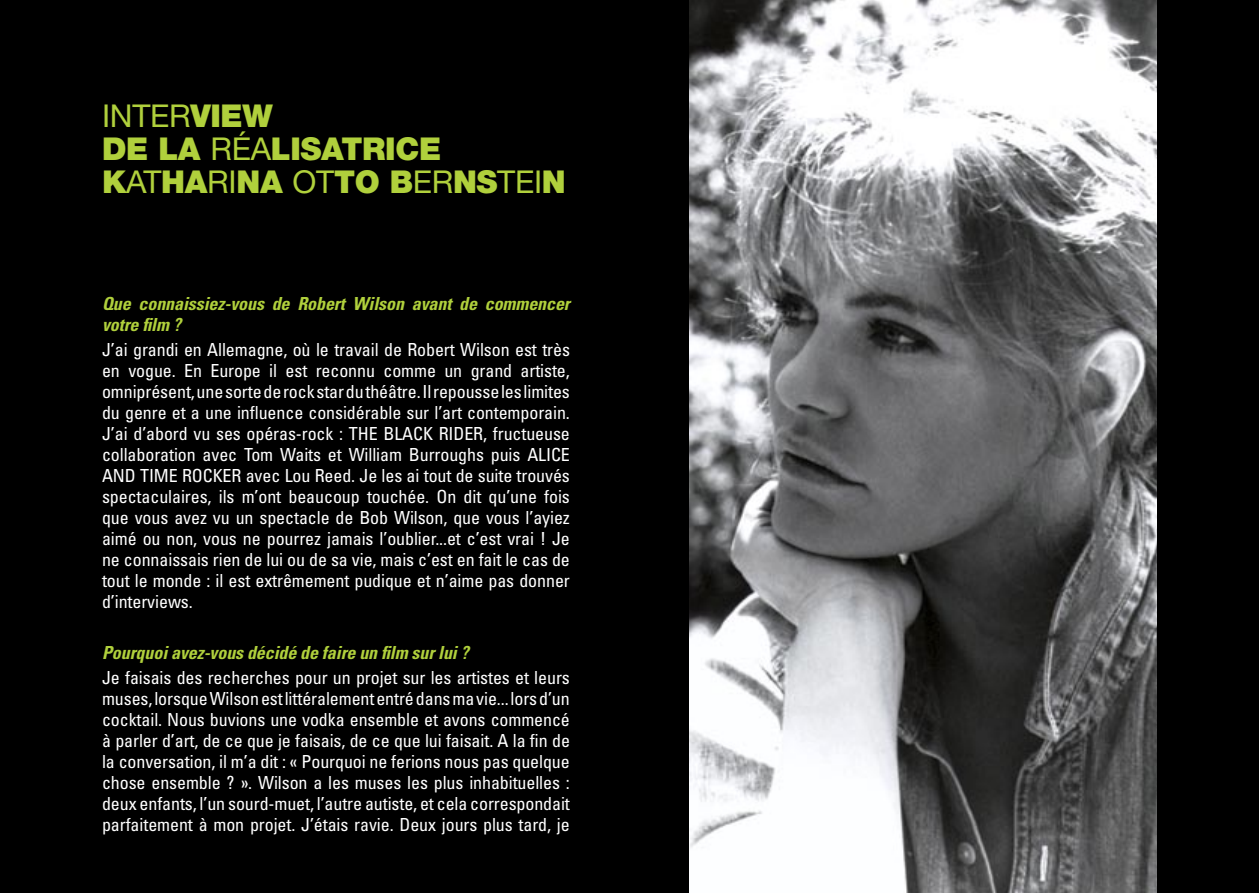
<style>
.page{position:relative;width:1259px;height:893px;background:#000}
.page>*{position:absolute;margin:0;border:0;box-sizing:border-box;transform-origin:0 0}
.t1{font:900 31.5px "Helvetica Neue";letter-spacing:-.01em;color:#b0d03c}
.t2{font:31.5px "Helvetica Neue";letter-spacing:-.01em;color:#b0d03c}
.t3{font:condensed 18px/21px "Univers";letter-spacing:-.005em;color:#fff;text-align:justify}
.t4{font:italic 700 condensed 18px/21px "Univers";letter-spacing:-.005em;color:#b0d03c}
.s1{font-weight:900}
.s2{font-weight:400}
</style>
<div class="page">
<img style="left:689px;top:0;width:468px;height:893px">
<p class="t2" style="left:102px;top:97px;width:172px">INTER<span class="s1">VIEW</span></p>
<p class="t1" style="left:102px;top:130px;width:341px">DE LA <span class="s2">RÉA</span>LISATRICE</p>
<p class="t1" style="left:102px;top:163px;width:465px">K<span class="s2">AT</span>HA<span class="s2">RI</span>NA <span class="s2">OT</span>TO B<span class="s2">ER</span>NS<span class="s2">TEI</span>N</p>
<p class="t4" style="left:102px;top:293px;width:469px">Que connaissiez-vous de Robert Wilson avant de commencer votre film ?</p>
<p class="t3" style="left:102px;top:339px;width:469px">J’ai grandi en Allemagne, où le travail de Robert Wilson est très en vogue. En Europe il est reconnu comme un grand artiste, omniprésent, une sorte de rock star du théâtre. Il repousse les limites du genre et a une influence considérable sur l’art contemporain.<br>J’ai d’abord vu ses opéras-rock : THE BLACK RIDER, fructueuse collaboration avec Tom Waits et William Burroughs puis ALICE AND TIME ROCKER avec Lou Reed. Je les ai tout de suite trouvés spectaculaires, ils m’ont beaucoup touchée. On dit qu’une fois que vous avez vu un spectacle de Bob Wilson, que vous l’ayiez aimé ou non, vous ne pourrez jamais l’oublier...et c’est vrai ! Je ne connaissais rien de lui ou de sa vie, mais c’est en fait le cas de tout le monde : il est extrêmement pudique et n’aime pas donner d’interviews.</p>
<p class="t4" style="left:102px;top:642px;width:368px">Pourquoi avez-vous décidé de faire un film sur lui ?</p>
<p class="t3" style="left:102px;top:667px;width:469px">Je faisais des recherches pour un projet sur les artistes et leurs muses, lorsque Wilson est littéralement entré dans ma vie... lors d’un cocktail. Nous buvions une vodka ensemble et avons commencé à parler d’art, de ce que je faisais, de ce que lui faisait. A la fin de la conversation, il m’a dit : « Pourquoi ne ferions nous pas quelque chose ensemble ? ». Wilson a les muses les plus inhabituelles : deux enfants, l’un sourd-muet, l’autre autiste, et cela correspondait parfaitement à mon projet. J’étais ravie. Deux jours plus tard, je</p>
</div>
